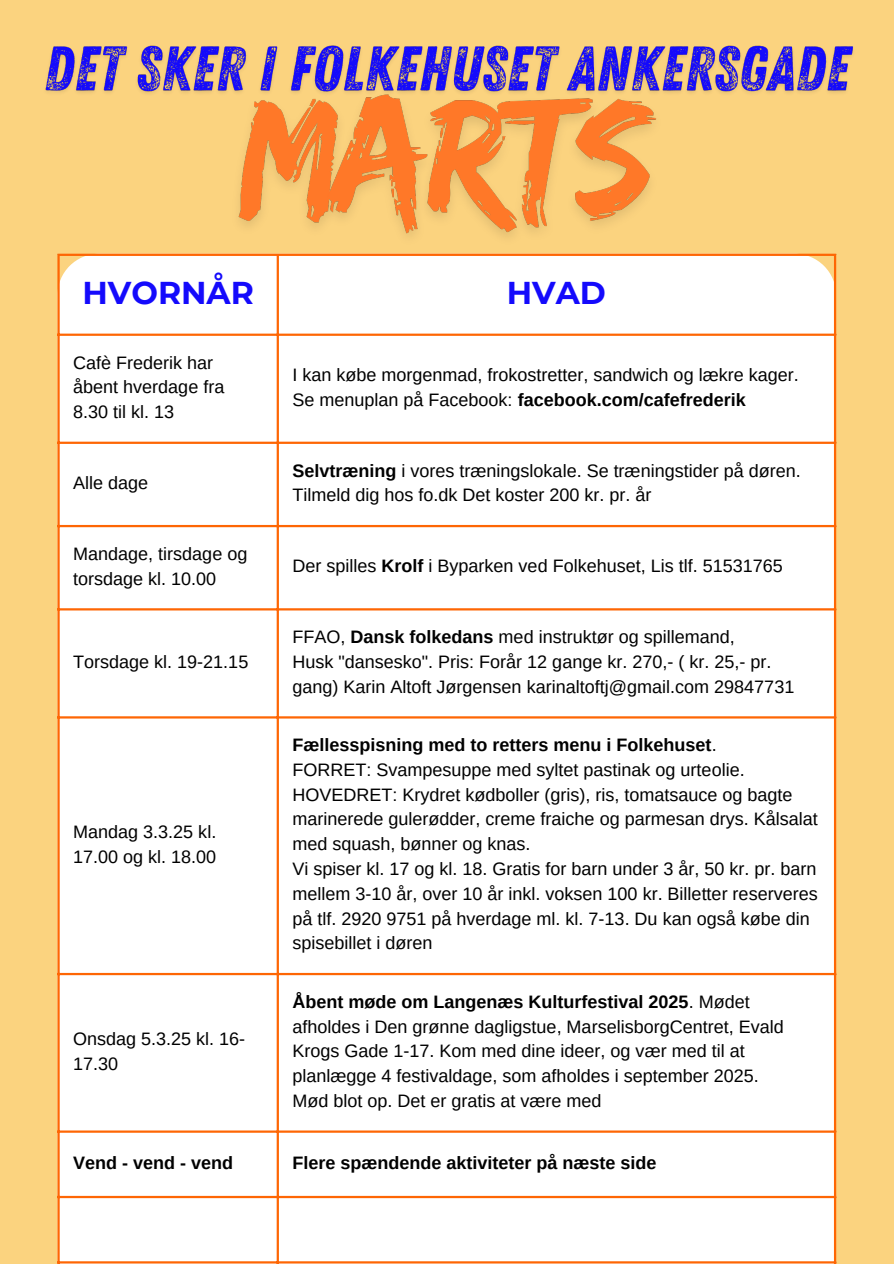
<style>
.page{position:relative;width:894px;height:1264px;background:#fff}
.page>*{position:absolute;margin:0;border:0;box-sizing:border-box;transform-origin:0 0}
.t1{font:700 31.5px "Montserrat";color:#140afc}
.t2{font:18px/24.8px "Arimo";color:#000}
.t3{font:700 18px "Arimo";color:#000}
.s1{font-weight:700}
.s2{font-weight:400}
</style>
<div class="page">
<div style="left:0;top:0;width:893px;height:1263px;background:#fbd37f"></div>
<div style="left:60px;top:256px;width:773px;height:1005px;background:#fff"></div>
<hr style="left:57px;top:256px;width:3px;height:1007px;background:#fe6604">
<hr style="left:276px;top:256px;width:3px;height:1007px;background:#fe6604">
<hr style="left:833px;top:256px;width:3px;height:1007px;background:#fe6604">
<hr style="left:57px;top:254px;width:779px;height:2px;background:#fe6604">
<hr style="left:57px;top:333px;width:779px;height:3px;background:#fe6604">
<hr style="left:57px;top:441px;width:779px;height:3px;background:#fe6604">
<hr style="left:57px;top:525px;width:779px;height:2px;background:#fe6604">
<hr style="left:57px;top:608px;width:779px;height:2px;background:#fe6604">
<hr style="left:57px;top:716px;width:779px;height:2px;background:#fe6604">
<hr style="left:57px;top:972px;width:779px;height:3px;background:#fe6604">
<hr style="left:57px;top:1130px;width:779px;height:2px;background:#fe6604">
<hr style="left:57px;top:1195px;width:779px;height:3px;background:#fe6604">
<hr style="left:57px;top:1261px;width:779px;height:2px;background:#fe6604">
<hr style="left:57px;top:1263px;width:779px;height:1px;background:#fe6604">
<img style="left:45px;top:45px;width:808px;height:48px">
<img style="left:221px;top:60px;width:454px;height:198px">
<p class="t1" style="left:82px;top:274px;width:173px">HVORNÅR</p>
<p class="t1" style="left:506px;top:274px;width:101px">HVAD</p>
<p class="t2" style="left:73px;top:350px;width:153px">Cafè Frederik har åbent hverdage fra<br>8.30 til kl. 13</p>
<p class="t2" style="left:73px;top:470px;width:77px">Alle dage</p>
<p class="t2" style="left:73px;top:541px;width:176px">Mandage, tirsdage og torsdage kl. 10.00</p>
<p class="t2" style="left:73px;top:649px;width:176px">Torsdage kl. 19-21.15</p>
<p class="t2" style="left:73px;top:819px;width:144px">Mandag 3.3.25 kl.<br>17.00 og kl. 18.00</p>
<p class="t2" style="left:73px;top:1026px;width:173px">Onsdag 5.3.25 kl. 16-<br>17.30</p>
<p class="t2" style="left:292px;top:362px;width:507px">I kan købe morgenmad, frokostretter, sandwich og lækre kager.<br>Se menuplan på Facebook: <span class="s1">facebook.com/cafefrederik</span></p>
<p class="t2" style="left:292px;top:458px;width:509px"><span class="s1">Selvtræning</span> i vores træningslokale. Se træningstider på døren.<br>Tilmeld dig hos fo.dk Det koster 200 kr. pr. år</p>
<p class="t2" style="left:292px;top:553px;width:491px">Der spilles <span class="s1">Krolf</span> i Byparken ved Folkehuset, Lis tlf. 51531765</p>
<p class="t2" style="left:292px;top:624px;width:443px">FFAO, <span class="s1">Dansk folkedans</span> med instruktør og spillemand,</p>
<p class="t2" style="left:292px;top:649px;width:503px">Husk "dansesko". Pris: Forår 12 gange kr. 270,- ( kr. 25,- pr. gang) Karin Altoft Jørgensen karinaltoftj@gmail.com 29847731</p>
<p class="t3" style="left:292px;top:735px;width:426px">Fællesspisning med to retters menu i Folkehuset<span class="s2">.</span></p>
<p class="t2" style="left:292px;top:757px;width:453px">FORRET: Svampesuppe med syltet pastinak og urteolie.</p>
<p class="t2" style="left:292px;top:782px;width:526px">HOVEDRET: Krydret kødboller (gris), ris, tomatsauce og bagte marinerede gulerødder, creme fraiche og parmesan drys. Kålsalat med squash, bønner og knas.</p>
<p class="t2" style="left:292px;top:856px;width:526px">Vi spiser kl. 17 og kl. 18. Gratis for barn under 3 år, 50 kr. pr. barn mellem 3-10 år, over 10 år inkl. voksen 100 kr. Billetter reserveres på tlf. 2920 9751 på hverdage ml. kl. 7-13. Du kan også købe din spisebillet i døren</p>
<p class="t2" style="left:292px;top:989px;width:492px"><span class="s1">Åbent møde om Langenæs Kulturfestival 2025</span>. Mødet afholdes i Den grønne dagligstue, MarselisborgCentret, Evald Krogs Gade 1-17. Kom med dine ideer, og vær med til at planlægge 4 festivaldage, som afholdes i september 2025.</p>
<p class="t2" style="left:292px;top:1088px;width:310px">Mød blot op. Det er gratis at være med</p>
<p class="t3" style="left:73px;top:1152px;width:161px">Vend - vend - vend</p>
<p class="t3" style="left:292px;top:1152px;width:365px">Flere spændende aktiviteter på næste side</p>
</div>
